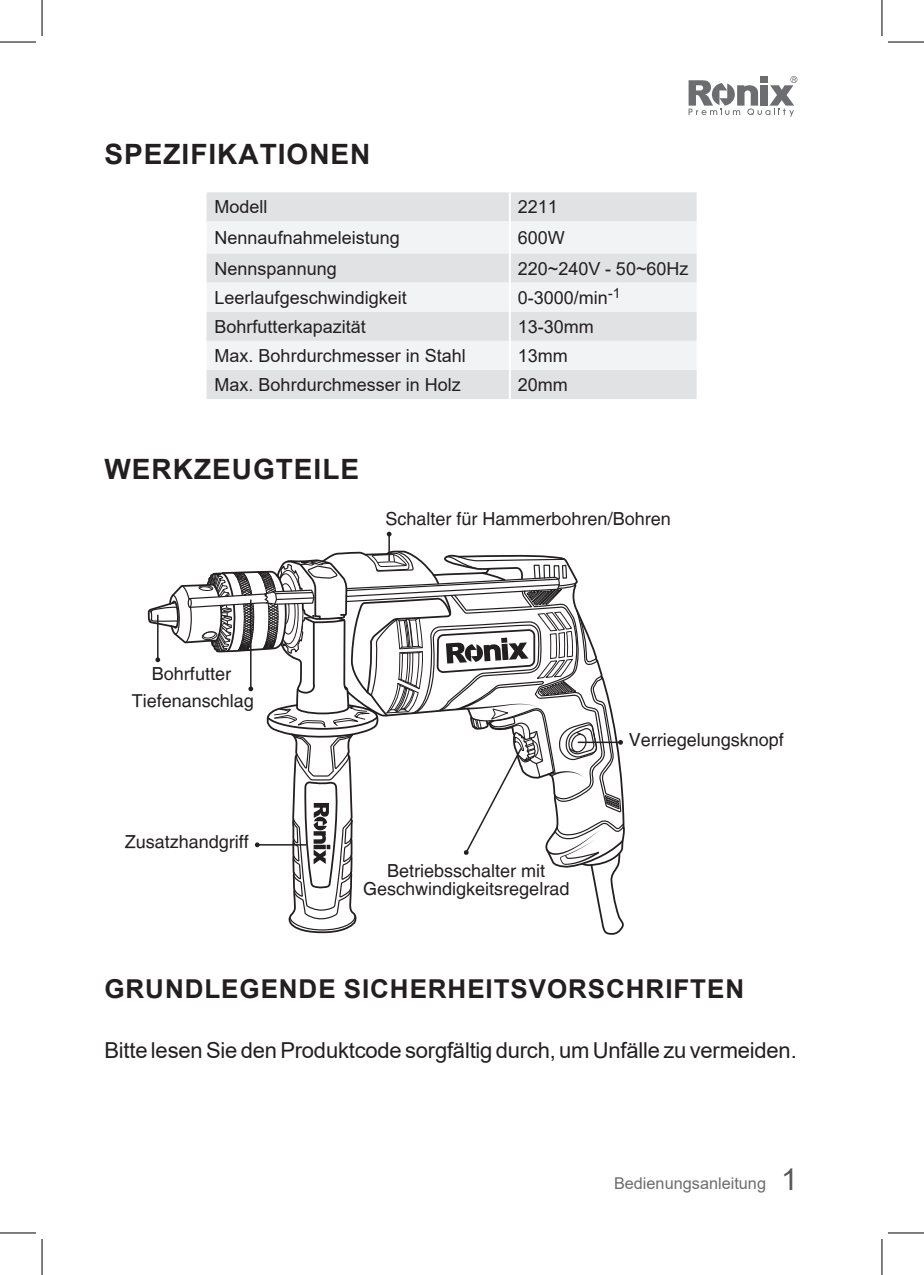
<style>
.page{position:relative;width:924px;height:1275px;background:#fff}
.page>*{position:absolute;margin:0;border:0;box-sizing:border-box;transform-origin:0 0}
.t1{font:700 28px "Arial";letter-spacing:.035em;color:#231f20}
.t2{font:700 26px "Arial";letter-spacing:.035em;color:#231f20}
.t3{font:22px "Arial";letter-spacing:-.01em;color:#231f20}
.t4{font:18px "Arial";color:#231f20}
.t5{font:18px/18px "Helvetica LT";color:#231f20;text-align:center}
.t6{font:16.2px "Arial";color:#6c6d70}
.s1{font-size:30.6px;color:#fff}
.s2{font-size:30px;color:#57585a}
</style>
<div class="page">
<svg style="left:688px;top:76px;width:109px;height:41px"></svg>
<div style="left:760px;top:76px;width:7px;height:7px;background:#6c6d70"></div>
<svg style="left:206px;top:192px;width:490px;height:61px"></svg>
<div style="left:206px;top:253px;width:490px;height:146px;background:#e1e2e4"></div>
<svg style="left:206px;top:283px;width:490px;height:87px"></svg>
<hr style="left:508px;top:192px;width:2px;height:29px;background:#fff">
<hr style="left:508px;top:221px;width:2px;height:32px;background:#fff">
<hr style="left:508px;top:253px;width:2px;height:30px;background:#fff">
<hr style="left:508px;top:283px;width:2px;height:29px;background:#fff">
<hr style="left:508px;top:312px;width:2px;height:29px;background:#fff">
<hr style="left:508px;top:341px;width:2px;height:29px;background:#fff">
<hr style="left:508px;top:370px;width:2px;height:29px;background:#fff">
<hr style="left:388px;top:534px;width:2px;height:27px;background:#231f20">
<svg style="left:386px;top:532px;width:5px;height:4px"></svg>
<svg style="left:147px;top:549px;width:477px;height:386px"></svg>
<hr style="left:0;top:42px;width:36px;height:1px;background:#000">
<hr style="left:887px;top:42px;width:36px;height:1px;background:#000">
<hr style="left:0;top:1232px;width:36px;height:1px;background:#000">
<hr style="left:887px;top:1232px;width:36px;height:1px;background:#000">
<hr style="left:42px;top:0;width:1px;height:36px;background:#000">
<hr style="left:42px;top:1239px;width:1px;height:36px;background:#000">
<hr style="left:881px;top:0;width:1px;height:36px;background:#000">
<hr style="left:881px;top:1239px;width:1px;height:36px;background:#000">
<h1 class="t1" style="left:104px;top:135px;width:267px">SPEZIFIKATIONEN</h1>
<p class="t4" style="left:214px;top:195px;width:55px">Modell</p>
<p class="t4" style="left:517px;top:195px;width:42px">2211</p>
<p class="t4" style="left:214px;top:225px;width:187px">Nennaufnahmeleistung</p>
<p class="t4" style="left:517px;top:225px;width:49px">600W</p>
<p class="t4" style="left:214px;top:256px;width:124px">Nennspannung</p>
<p class="t4" style="left:517px;top:256px;width:172px">220~240V - 50~60Hz</p>
<p class="t4" style="left:214px;top:285px;width:194px">Leerlaufgeschwindigkeit</p>
<p class="t4" style="left:517px;top:285px;width:104px">0-3000/min<sup>-1</sup></p>
<p class="t4" style="left:214px;top:314px;width:153px">Bohrfutterkapazität</p>
<p class="t4" style="left:517px;top:314px;width:78px">13-30mm</p>
<p class="t4" style="left:214px;top:343px;width:253px">Max. Bohrdurchmesser in Stahl</p>
<p class="t4" style="left:517px;top:343px;width:52px">13mm</p>
<p class="t4" style="left:214px;top:372px;width:248px">Max. Bohrdurchmesser in Holz</p>
<p class="t4" style="left:517px;top:372px;width:52px">20mm</p>
<h1 class="t1" style="left:104px;top:450px;width:256px">WERKZEUGTEILE</h1>
<p class="t5" style="left:385px;top:510px;width:287px">Schalter für Hammerbohren/Bohren</p>
<p class="t5" style="left:152px;top:664px;width:81px">Bohrfutter</p>
<p class="t5" style="left:132px;top:692px;width:124px">Tiefenanschlag</p>
<p class="t5" style="left:125px;top:833px;width:126px">Zusatzhandgriff</p>
<p class="t5" style="left:628px;top:730px;width:157px">Verriegelungsknopf</p>
<p class="t5" style="left:363px;top:862px;width:208px">Betriebsschalter mit<br>Geschwindigkeitsregelrad</p>
<h2 class="t2" style="left:104px;top:970px;width:641px">GRUNDLEGENDE SICHERHEITSVORSCHRIFTEN</h2>
<p class="t3" style="left:104px;top:1034px;width:693px">Bitte lesen Sie den Produktcode sorgfältig durch, um Unfälle zu vermeiden.</p>
<p class="t6" style="left:613px;top:1172px;width:185px">Bedienungsanleitung <span class="s1">|</span><span class="s2">1</span></p>
</div>
